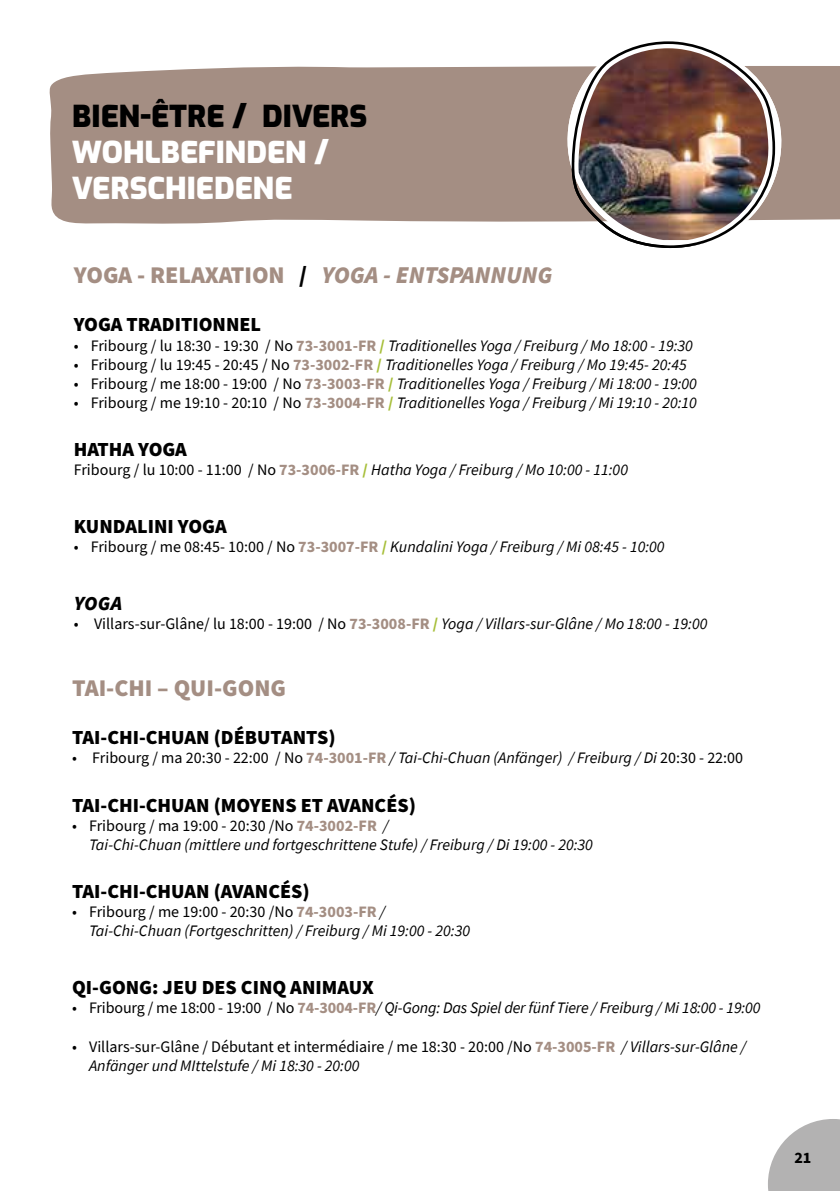
<style>
.page{position:relative;width:840px;height:1191px;background:#fff}
.page>*{position:absolute;margin:0;border:0;box-sizing:border-box;transform-origin:0 0}
.t1{font:900 30px/36px "Exo";color:#fff}
.t2{font:900 30px "Exo";color:#000}
.t3{font:italic 900 24px "Source Sans Pro";color:#a48e83}
.t4{font:900 24px "Source Sans Pro";color:#a48e83}
.t5{font:900 20px "Source Sans Pro";color:#000}
.t6{font:italic 900 20px "Source Sans Pro";color:#000}
.t7{font:italic 16px/19.2px "Source Sans Pro";color:#000}
.t8{font:16px/19.2px "Source Sans Pro";color:#000}
.t9{font:700 16px "Source Sans Pro";color:#000}
.s1{font-style:normal}
.s2{font-style:normal;color:#000}
.s3{font-weight:700;font-style:normal;color:#a48e83}
.s4{font-weight:700;font-style:normal;color:#a6be38}
.s5{font-weight:700;color:#a48e83}
.s6{font-style:italic}
</style>
<div class="page">
<svg style="left:768px;top:1119px;width:71px;height:72px"></svg>
<div style="left:49px;top:66px;width:790px;height:158px;background:#a48e83"></div>
<svg style="left:561px;top:66px;width:226px;height:183px;fill:#a48e83"></svg>
<svg style="left:567px;top:66px;width:209px;height:175px"></svg>
<svg style="left:571px;top:41px;width:203px;height:207px"></svg>
<img style="left:578px;top:48px;width:190px;height:192px">
<h1 class="t2" style="left:72px;top:93px;width:296px">BIEN-ÊTRE / DIVERS</h1>
<h1 class="t1" style="left:72px;top:132px;width:258px">WOHLBEFINDEN /<br>VERSCHIEDENE</h1>
<h2 class="t3" style="left:74px;top:259px;width:480px"><span class="s1">YOGA - RELAXATION</span> <span class="s2">/</span> YOGA - ENTSPANNUNG</h2>
<p class="t5" style="left:74px;top:311px;width:189px">YOGA TRADITIONNEL</p>
<p class="t7" style="left:74px;top:335px;width:620px"><span class="s1">• Fribourg / lu 18:30 - 19:30 / No</span> <span class="s3">73-3001-FR</span> <span class="s4">/</span> Traditionelles Yoga / Freiburg / Mo 18:00 - 19:30</p>
<p class="t7" style="left:74px;top:355px;width:614px"><span class="s1">• Fribourg / lu 19:45 - 20:45 / No</span> <span class="s3">73-3002-FR</span> <span class="s4">/</span> Traditionelles Yoga / Freiburg / Mo 19:45- 20:45</p>
<p class="t7" style="left:74px;top:374px;width:624px"><span class="s1">• Fribourg / me 18:00 - 19:00 / No</span> <span class="s3">73-3003-FR</span> <span class="s4">/</span> Traditionelles Yoga / Freiburg / Mi 18:00 - 19:00</p>
<p class="t7" style="left:74px;top:393px;width:624px"><span class="s1">• Fribourg / me 19:10 - 20:10 / No</span> <span class="s3">73-3004-FR</span> <span class="s4">/</span> Traditionelles Yoga / Freiburg / Mi 19:10 - 20:10</p>
<p class="t5" style="left:74px;top:436px;width:115px">HATHA YOGA</p>
<p class="t7" style="left:74px;top:460px;width:555px"><span class="s1">Fribourg / lu 10:00 - 11:00 / No</span> <span class="s3">73-3006-FR</span> <span class="s4">/</span> Hatha Yoga / Freiburg / Mo 10:00 - 11:00</p>
<p class="t5" style="left:74px;top:512px;width:154px">KUNDALINI YOGA</p>
<p class="t7" style="left:74px;top:537px;width:592px"><span class="s1">• Fribourg / me 08:45- 10:00 / No</span> <span class="s3">73-3007-FR</span> <span class="s4">/</span> Kundalini Yoga / Freiburg / Mi 08:45 - 10:00</p>
<p class="t6" style="left:74px;top:589px;width:50px">YOGA</p>
<p class="t7" style="left:74px;top:614px;width:635px"><span class="s1">• Villars-sur-Glâne/ lu 18:00 - 19:00 / No</span> <span class="s3">73-3008-FR</span> <span class="s4">/</span> Yoga / Villars-sur-Glâne / Mo 18:00 - 19:00</p>
<h2 class="t4" style="left:72px;top:671px;width:215px">TAI-CHI – QUI-GONG</h2>
<p class="t5" style="left:72px;top:724px;width:265px">TAI-CHI-CHUAN (DÉBUTANTS)</p>
<p class="t8" style="left:72px;top:749px;width:672px">• Fribourg / ma 20:30 - 22:00 / No <span class="s5">74-3001-FR</span> <span class="s6">/ Tai-Chi-Chuan (Anfänger) / Freiburg / Di</span> 20:30 - 22:00</p>
<p class="t5" style="left:72px;top:791px;width:345px">TAI-CHI-CHUAN (MOYENS ET AVANCÉS)</p>
<p class="t7" style="left:89px;top:815px;width:505px;text-indent:-17px"><span class="s1">• Fribourg / ma 19:00 - 20:30 /No</span> <span class="s3">74-3002-FR</span> /<br>Tai-Chi-Chuan (mittlere und fortgeschrittene Stufe) / Freiburg / Di 19:00 - 20:30</p>
<p class="t5" style="left:72px;top:877px;width:239px">TAI-CHI-CHUAN (AVANCÉS)</p>
<p class="t7" style="left:89px;top:902px;width:382px;text-indent:-17px"><span class="s1">• Fribourg / me 19:00 - 20:30 /No</span> <span class="s3">74-3003-FR</span> /<br>Tai-Chi-Chuan (Fortgeschritten) / Freiburg / Mi 19:00 - 20:30</p>
<p class="t5" style="left:72px;top:973px;width:303px">QI-GONG: JEU DES CINQ ANIMAUX</p>
<p class="t7" style="left:72px;top:998px;width:689px"><span class="s1">• Fribourg / me 18:00 - 19:00 / No</span> <span class="s3">74-3004-FR</span>/ Qi-Gong: Das Spiel der fünf Tiere / Freiburg / Mi 18:00 - 19:00</p>
<p class="t8" style="left:89px;top:1037px;width:658px;text-indent:-17px">• Villars-sur-Glâne / Débutant et intermédiaire / me 18:30 - 20:00 /No <span class="s5">74-3005-FR</span> <span class="s6">/ Villars-sur-Glâne /<br>Anfänger und MIttelstufe / Mi 18:30 - 20:00</span></p>
<p class="t9" style="left:793px;top:1146px;width:19px">21</p>
</div>
